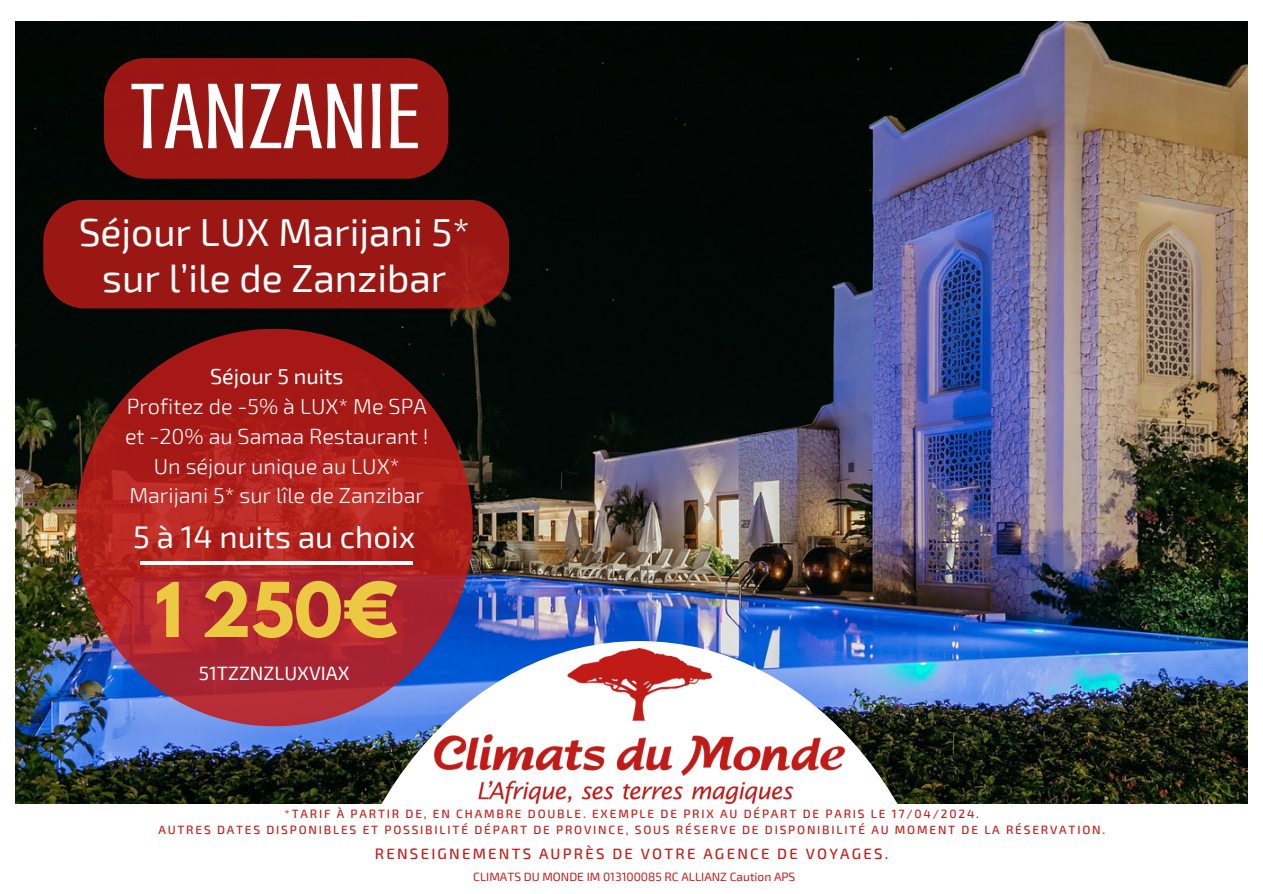
<style>
.page{position:relative;width:1263px;height:894px;background:#fff}
.page>*{position:absolute;margin:0;border:0;box-sizing:border-box;transform-origin:0 0}
.t1{font:96px "Crushed";color:#fff}
.t2{font:700 66.9px "League Spartan";color:#ebc943}
.t3{font:39px/46.2px "Exo 2";color:#fff;text-align:center}
.t4{font:31.2px "Exo 2";color:#fff}
.t5{font:300 21.6px/29.8px "Exo 2";color:#fff;text-align:center}
.t6{font:19.35px "Exo 2";color:#fff}
.t7{font:500 15px "Exo 2";letter-spacing:.15em;color:#c11b18}
.t8{font:500 12px "Exo 2";letter-spacing:.15em;color:#c11b18}
.t9{font:12px "Exo 2";color:#c11b18}
.s1{font-weight:400}
</style>
<div class="page">
<img style="left:15px;top:21px;width:1232px;height:782px">
<img style="left:324px;top:640px;width:631px;height:164px">
<div style="left:104px;top:58px;width:344px;height:121px;background:#9a1714"></div>
<div style="left:43px;top:199px;width:466px;height:109px;background:#9a1714"></div>
<svg style="left:76px;top:328px;width:397px;height:398px;background:#92262d"></svg>
<hr style="left:141px;top:561px;width:272px;height:3px;background:#fff">
<img style="left:434px;top:648px;width:411px;height:154px">
<p class="t1" style="left:131px;top:63px;width:292px">TANZANIE</p>
<p class="t3" style="left:79px;top:207px;width:393px">Séjour LUX Marijani 5* sur l’ile de Zanzibar</p>
<p class="t5" style="left:125px;top:360px;width:305px"><span class="s1">Séjour 5 nuits<br></span>Profitez de -5% à LUX* Me SPA et -20% au Samaa Restaurant !<br>Un séjour unique au LUX*<br>Marijani 5* sur lîle de Zanzibar</p>
<h2 class="t4" style="left:133px;top:517px;width:284px">5 à 14 nuits au choix</h2>
<h6 class="t2" style="left:155px;top:576px;width:245px">1 250€</h6>
<p class="t6" style="left:199px;top:660px;width:152px">51TZZNZLUXVIAX</p>
<h1 class="t8" style="left:285px;top:806px;width:696px">*TARIF À PARTIR DE, EN CHAMBRE DOUBLE. EXEMPLE DE PRIX AU DÉPART DE PARIS LE 17/04/2024.</h1>
<h3 class="t8" style="left:158px;top:821px;width:948px">AUTRES DATES DISPONIBLES ET POSSIBILITÉ DÉPART DE PROVINCE, SOUS RÉSERVE DE DISPONIBILITÉ AU MOMENT DE LA RÉSERVATION.</h3>
<h5 class="t7" style="left:375px;top:843px;width:515px">RENSEIGNEMENTS AUPRÈS DE VOTRE AGENCE DE VOYAGES.</h5>
<h4 class="t9" style="left:473px;top:868px;width:323px">CLIMATS DU MONDE IM 013100085 RC ALLIANZ Caution APS</h4>
</div>
